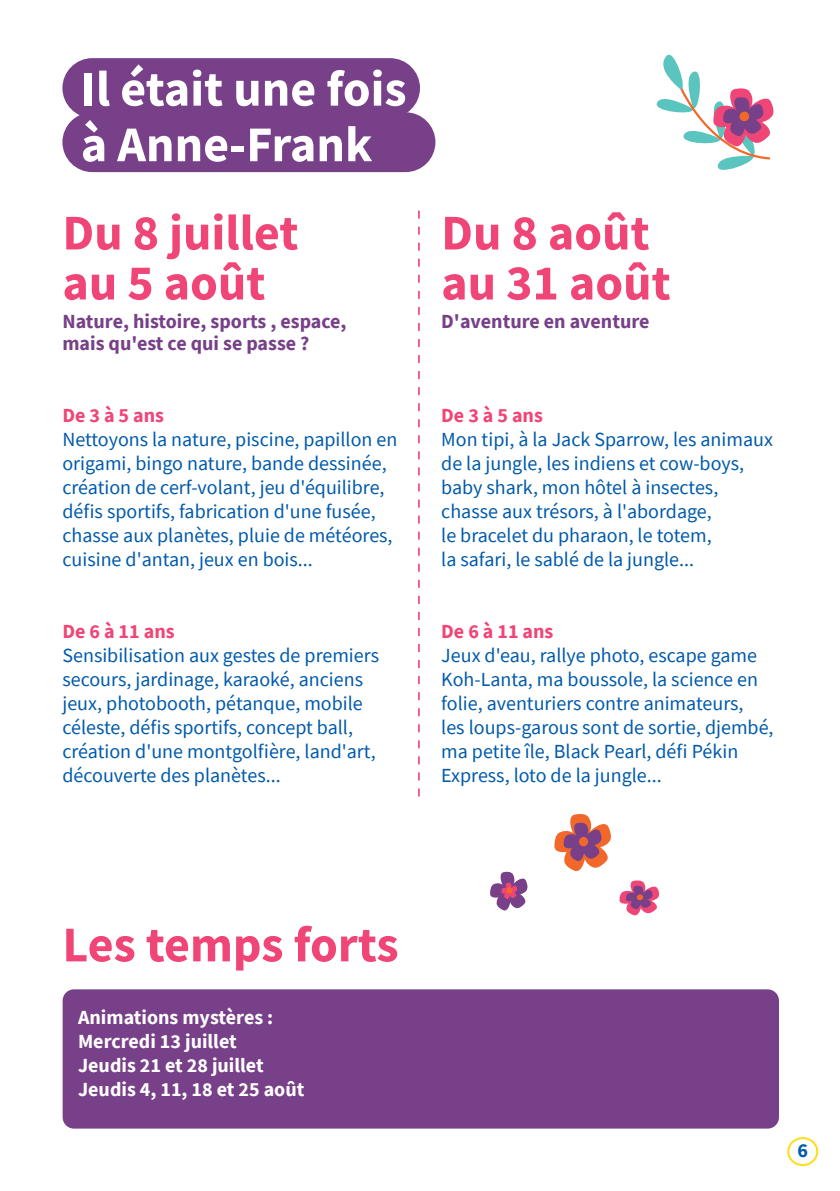
<style>
.page{position:relative;width:840px;height:1191px;background:#fff}
.page>*{position:absolute;margin:0;border:0;box-sizing:border-box;transform-origin:0 0}
.t1{font:700 50px/50px "Source Sans Pro";color:#f04577}
.t2{font:700 50px/55.6px "Source Sans Pro";color:#fff}
.t3{font:20px/24px "Source Sans Pro";color:#015aaa}
.t4{font:700 20px/24px "Source Sans Pro";color:#fff}
.t5{font:700 20px/22px "Source Sans Pro";color:#774088}
.t6{font:700 20px "Source Sans Pro";color:#f04577}
.t7{font:700 20px "Source Sans Pro";color:#015aaa}
</style>
<div class="page">
<div style="left:62px;top:58px;width:358px;height:60px;background:#774088;border-radius:30px"></div>
<div style="left:62px;top:112px;width:373px;height:60px;background:#774088;border-radius:30px"></div>
<div style="left:786px;top:1137px;width:31px;height:29px;border:2px solid #ffdd17;border-radius:50%"></div>
<div style="left:63px;top:989px;width:715px;height:139px;background:#774088;border-radius:11px"></div>
<svg style="left:418px;top:210px;width:2px;height:586px"></svg>
<svg style="left:656px;top:54px;width:118px;height:116px"></svg>
<svg style="left:738px;top:111px;width:11px;height:11px"></svg>
<svg style="left:490px;top:871px;width:38px;height:40px"></svg>
<div style="left:506px;top:887px;width:6px;height:7px;background:#f2682a;border-radius:50%"></div>
<svg style="left:554px;top:814px;width:106px;height:102px"></svg>
<div style="left:636px;top:894px;width:7px;height:6px;background:#f2682a;border-radius:50%"></div>
<h1 class="t2" style="left:81px;top:60px;width:327px">Il était une fois à Anne-Frank</h1>
<h1 class="t1" style="left:62px;top:207px;width:237px">Du 8 juillet au 5 août</h1>
<p class="t5" style="left:62px;top:309px;width:285px">Nature, histoire, sports , espace, mais qu'est ce qui se passe ?</p>
<p class="t6" style="left:62px;top:401px;width:103px">De 3 à 5 ans</p>
<p class="t3" style="left:62px;top:427px;width:336px">Nettoyons la nature, piscine, papillon en origami, bingo nature, bande dessinée, création de cerf-volant, jeu d'équilibre, défis sportifs, fabrication d'une fusée, chasse aux planètes, pluie de météores, cuisine d'antan, jeux en bois...</p>
<p class="t6" style="left:62px;top:617px;width:114px">De 6 à 11 ans</p>
<p class="t3" style="left:62px;top:643px;width:318px">Sensibilisation aux gestes de premiers secours, jardinage, karaoké, anciens jeux, photobooth, pétanque, mobile céleste, défis sportifs, concept ball, création d'une montgolfière, land'art, découverte des planètes...</p>
<h1 class="t1" style="left:441px;top:207px;width:231px">Du 8 août au 31 août</h1>
<p class="t5" style="left:441px;top:309px;width:210px">D'aventure en aventure</p>
<p class="t6" style="left:441px;top:401px;width:103px">De 3 à 5 ans</p>
<p class="t3" style="left:441px;top:427px;width:333px">Mon tipi, à la Jack Sparrow, les animaux de la jungle, les indiens et cow-boys, baby shark, mon hôtel à insectes, chasse aux trésors, à l'abordage,<br>le bracelet du pharaon, le totem,<br>la safari, le sablé de la jungle...</p>
<p class="t6" style="left:441px;top:617px;width:114px">De 6 à 11 ans</p>
<p class="t3" style="left:441px;top:643px;width:333px">Jeux d'eau, rallye photo, escape game Koh-Lanta, ma boussole, la science en folie, aventuriers contre animateurs,<br>les loups-garous sont de sortie, djembé, ma petite île, Black Pearl, défi Pékin Express, loto de la jungle...</p>
<h1 class="t1" style="left:62px;top:919px;width:337px">Les temps forts</h1>
<p class="t4" style="left:78px;top:1005px;width:228px">Animations mystères :<br>Mercredi 13 juillet<br>Jeudis 21 et 28 juillet<br>Jeudis 4, 11, 18 et 25 août</p>
<p class="t7" style="left:797px;top:1136px;width:12px">6</p>
</div>
